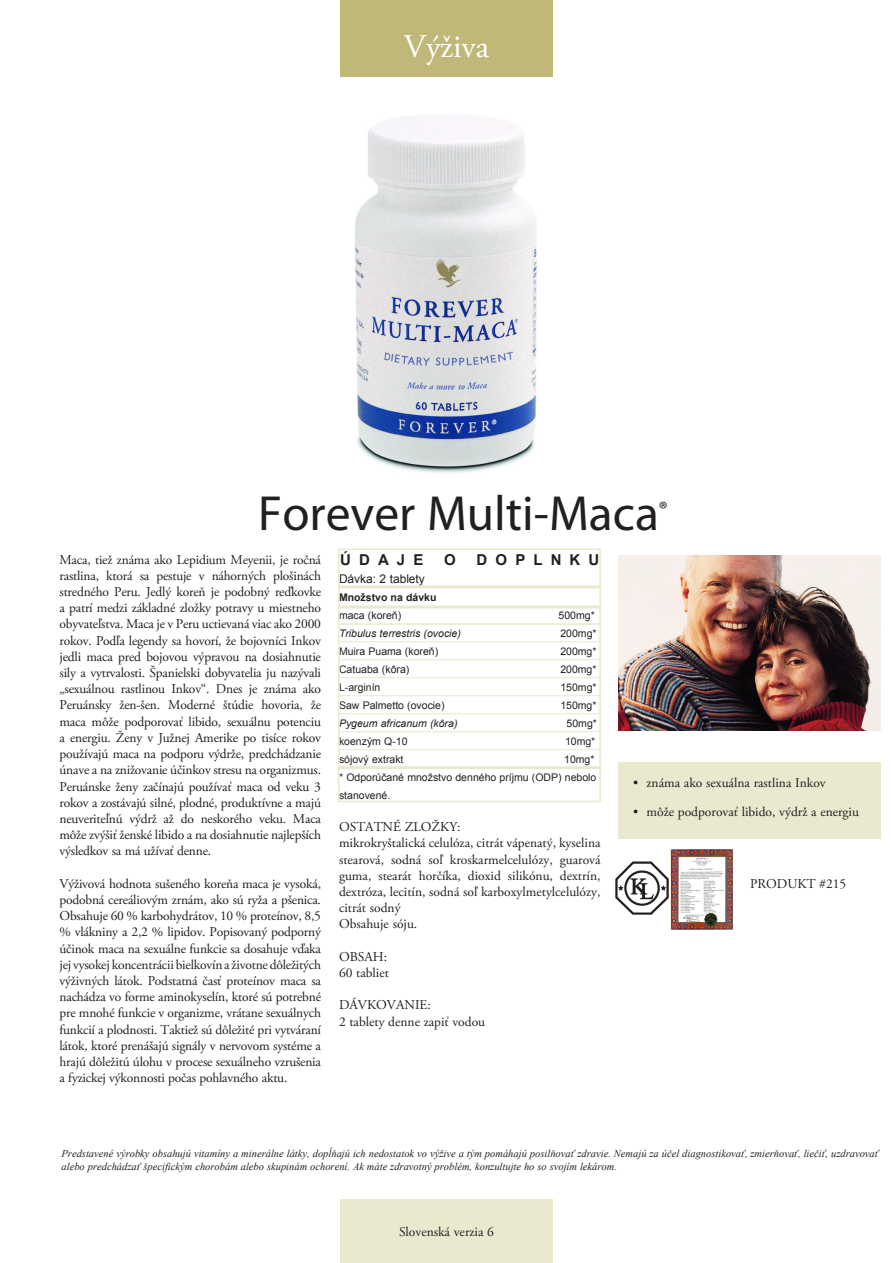
<style>
.page{position:relative;width:893px;height:1263px;background:#fff}
.page>*{position:absolute;margin:0;border:0;box-sizing:border-box;transform-origin:0 0}
.t1{font:49.5px "Myriad Pro";color:#231f20}
.t2{font:33px "Adobe Garamond Pro";color:#fff}
.t3{font:21px "Myriad Pro";color:#231f20}
.t4{font:700 15px "Arial";letter-spacing:.54em;color:#231f20}
.Key_Points{font:13.5px/16.2px "Adobe Garamond Pro";color:#231f20;text-align:justify}
.t5{font:12px "Arial";letter-spacing:-.005em;color:#231f20}
.t6{font:italic 10.5px/12.6px "Times New Roman";color:#231f20}
.t7{font:10.5px/18px "Arial";color:#231f20}
.t8{font:italic 10.5px "Arial";color:#231f20}
.t9{font:700 10.5px/18px "Arial";color:#231f20}
.s1{font-weight:400}
</style>
<div class="page">
<hr style="left:339px;top:623px;width:261px;height:2px;background:#eae8cf">
<hr style="left:339px;top:641px;width:261px;height:1px;background:#eae8cf">
<hr style="left:339px;top:659px;width:261px;height:1px;background:#eae8cf">
<hr style="left:339px;top:677px;width:261px;height:1px;background:#eae8cf">
<hr style="left:339px;top:695px;width:261px;height:1px;background:#eae8cf">
<hr style="left:339px;top:713px;width:261px;height:1px;background:#eae8cf">
<hr style="left:339px;top:731px;width:261px;height:1px;background:#eae8cf">
<hr style="left:339px;top:749px;width:261px;height:1px;background:#eae8cf">
<div style="left:338px;top:549px;width:263px;height:253px;border:2px solid #eae8cf"></div>
<div style="left:340px;top:0;width:213px;height:77px;background:#c0b879"></div>
<div style="left:340px;top:1199px;width:213px;height:64px;background:#eae8cf"></div>
<div style="left:618px;top:762px;width:262px;height:76px;background:#eae8cf"></div>
<hr style="left:339px;top:585px;width:261px;height:3px;background:#eae8cf">
<img style="left:615px;top:862px;width:53px;height:53px">
<img style="left:670px;top:849px;width:63px;height:80px">
<hr style="left:339px;top:605px;width:261px;height:3px;background:#eae8cf">
<hr style="left:339px;top:766px;width:261px;height:3px;background:#eae8cf">
<img style="left:355px;top:115px;width:182px;height:358px">
<img style="left:619px;top:556px;width:261px;height:174px">
<p class="t2" style="left:404px;top:26px;width:87px">Výživa</p>
<p class="t1" style="left:258px;top:483px;width:402px">Forever Multi-Maca</p>
<p class="t3" style="left:659px;top:496px;width:10px">®</p>
<p class="Key_Points" style="left:60px;top:552px;width:263px">Maca, tiež známa ako Lepidium Meyenii, je ročná rastlina, ktorá sa pestuje v náhorných plošinách stredného Peru. Jedlý koreň je podobný reďkovke a patrí medzi základné zložky potravy u miestneho obyvateľstva. Maca je v Peru uctievaná viac ako 2000 rokov. Podľa legendy sa hovorí, že bojovníci Inkov jedli maca pred bojovou výpravou na dosiahnutie sily a vytrvalosti. Španielski dobyvatelia ju nazývali „sexuálnou rastlinou Inkov“. Dnes je známa ako Peruánsky žen-šen. Moderné štúdie hovoria, že maca môže podporovať libido, sexuálnu potenciu a energiu. Ženy v Južnej Amerike po tisíce rokov používajú maca na podporu výdrže, predchádzanie únave a na znižovanie účinkov stresu na organizmus.<br>Peruánske ženy začínajú používať maca od veku 3 rokov a zostávajú silné, plodné, produktívne a majú neuveriteľnú výdrž až do neskorého veku. Maca môže zvýšiť ženské libido a na dosiahnutie najlepších výsledkov sa má užívať denne.</p>
<p class="Key_Points" style="left:60px;top:876px;width:263px">Výživová hodnota sušeného koreňa maca je vysoká, podobná cereáliovým zrnám, ako sú ryža a pšenica.<br>Obsahuje 60 % karbohydrátov, 10 % proteínov, 8,5 % vlákniny a 2,2 % lipidov. Popisovaný podporný účinok maca na sexuálne funkcie sa dosahuje vďaka jej vysokej koncentrácii bielkovín a životne dôležitých výživných látok. Podstatná časť proteínov maca sa nachádza vo forme aminokyselín, ktoré sú potrebné pre mnohé funkcie v organizme, vrátane sexuálnych funkcií a plodnosti. Taktiež sú dôležité pri vytváraní látok, ktoré prenášajú signály v nervovom systéme a hrajú dôležitú úlohu v procese sexuálneho vzrušenia a fyzickej výkonnosti počas pohlavného aktu.</p>
<p class="t4" style="left:340px;top:550px;width:85px">ÚDAJE</p>
<p class="t4" style="left:444px;top:550px;width:13px">O</p>
<p class="t4" style="left:477px;top:550px;width:124px">DOPLNKU</p>
<p class="t5" style="left:339px;top:571px;width:87px">Dávka: 2 tablety</p>
<p class="t9" style="left:339px;top:588px;width:99px">Množstvo na dávku <span class="s1">maca (koreň)</span></p>
<p class="t7" style="left:559px;top:606px;width:38px">500mg*</p>
<p class="t8" style="left:339px;top:626px;width:123px">Tribulus terrestris (ovocie)</p>
<p class="t7" style="left:560px;top:624px;width:38px">200mg*</p>
<p class="t7" style="left:339px;top:642px;width:101px">Muira Puama (koreň)</p>
<p class="t7" style="left:560px;top:642px;width:38px">200mg*</p>
<p class="t7" style="left:339px;top:660px;width:72px">Catuaba (kôra)</p>
<p class="t7" style="left:560px;top:660px;width:38px">200mg*</p>
<p class="t7" style="left:339px;top:678px;width:43px">L-arginín</p>
<p class="t7" style="left:560px;top:678px;width:38px">150mg*</p>
<p class="t7" style="left:339px;top:696px;width:107px">Saw Palmetto (ovocie)</p>
<p class="t7" style="left:560px;top:696px;width:38px">150mg*</p>
<p class="t8" style="left:339px;top:716px;width:120px">Pygeum africanum (kôra)</p>
<p class="t7" style="left:567px;top:714px;width:32px">50mg*</p>
<p class="t7" style="left:339px;top:732px;width:70px">koenzým Q-10</p>
<p class="t7" style="left:565px;top:732px;width:32px">10mg*</p>
<p class="t7" style="left:339px;top:750px;width:66px">sójový extrakt</p>
<p class="t7" style="left:564px;top:750px;width:32px">10mg*</p>
<p class="t7" style="left:339px;top:768px;width:259px">* Odporúčané množstvo denného príjmu (ODP) nebolo stanovené.</p>
<p class="Key_Points" style="left:339px;top:819px;width:123px">OSTATNÉ ZLOŽKY:</p>
<p class="Key_Points" style="left:339px;top:835px;width:263px">mikrokryštalická celulóza, citrát vápenatý, kyselina stearová, sodná soľ kroskarmelcelulózy, guarová guma, stearát horčíka, dioxid silikónu, dextrín, dextróza, lecitín, sodná soľ karboxylmetylcelulózy, citrát sodný</p>
<p class="Key_Points" style="left:339px;top:916px;width:80px">Obsahuje sóju.</p>
<p class="Key_Points" style="left:339px;top:949px;width:50px">OBSAH:</p>
<p class="Key_Points" style="left:339px;top:965px;width:51px">60 tabliet</p>
<p class="Key_Points" style="left:339px;top:997px;width:93px">DÁVKOVANIE:</p>
<p class="Key_Points" style="left:339px;top:1014px;width:148px">2 tablety denne zapiť vodou</p>
<p class="Key_Points" style="left:633px;top:775px;width:194px">• známa ako sexuálna rastlina Inkov</p>
<p class="Key_Points" style="left:633px;top:804px;width:227px">• môže podporovať libido, výdrž a energiu</p>
<p class="Key_Points" style="left:750px;top:876px;width:98px">PRODUKT #215</p>
<p class="t6" style="left:62px;top:1147px;width:819px">Predstavené výrobky obsahujú vitamíny a minerálne látky, dopĺňajú ich nedostatok vo výžive a tým pomáhajú posilňovať zdravie. Nemajú za účel diagnostikovať, zmierňovať, liečiť, uzdravovať alebo predchádzať špecifickým chorobám alebo skupinám ochorení. Ak máte zdravotný problém, konzultujte ho so svojím lekárom.</p>
<p class="Key_Points" style="left:399px;top:1224px;width:96px">Slovenská verzia 6</p>
</div>
